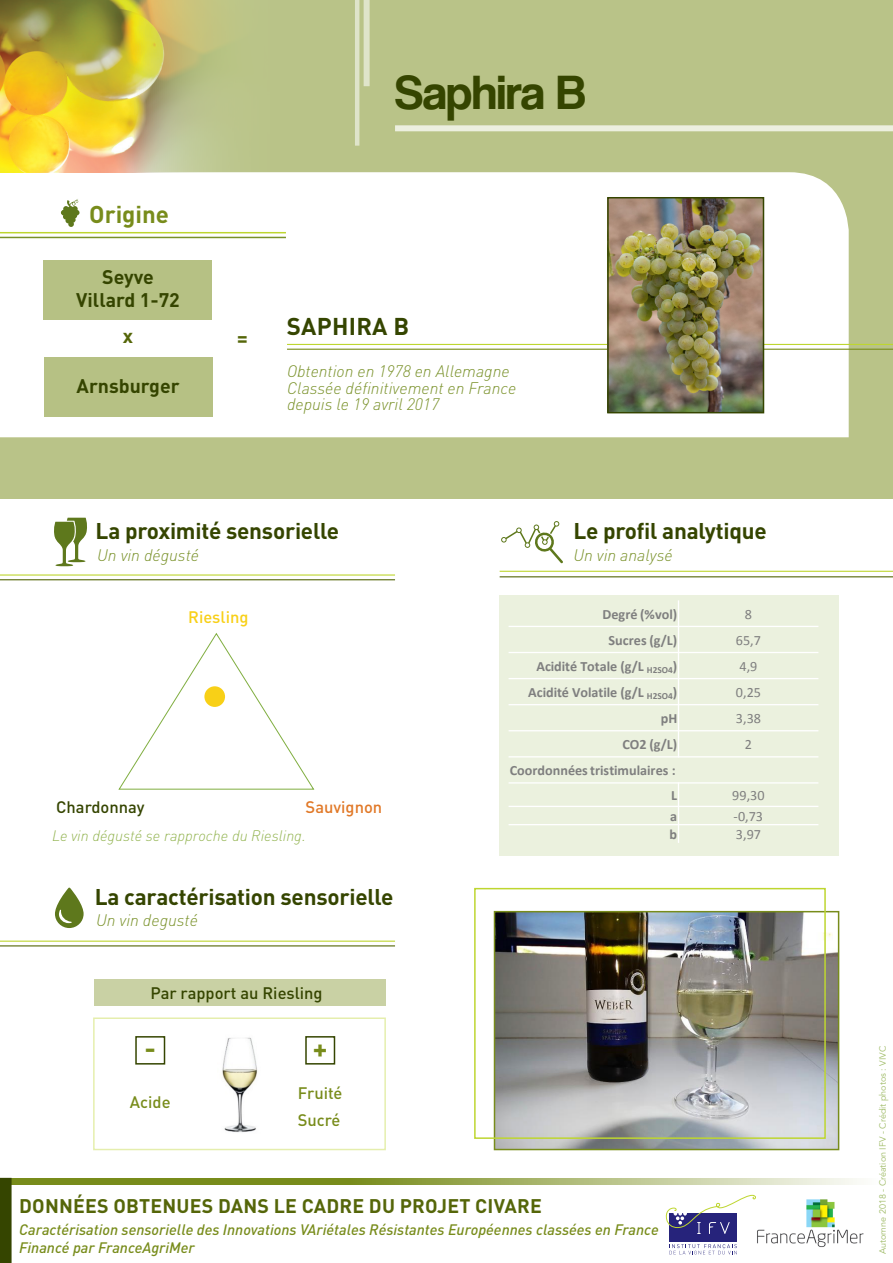
<style>
.page{position:relative;width:893px;height:1263px;background:#fff}
.page>*{position:absolute;margin:0;border:0;box-sizing:border-box;transform-origin:0 0}
.t1{font:49.5px "Coolvetica Rg";color:#354500}
.t2{font:700 27px "DINOT";color:#788c1b}
.t3{font:700 24px "DINOT";letter-spacing:.01em;color:#354500}
.t4{font:700 24px "DINOT";color:#788c1b}
.t5{font:700 22.5px "DINOT";letter-spacing:-.01em;color:#354500}
.t6{font:700 19.5px "DINOT";letter-spacing:.01em;color:#556609}
.t7{font:700 19.5px "DINOT";color:#354500}
.t8{font:italic 300 16.5px "DINOT";color:#799129}
.t9{font:500 16.5px "DINOT";color:#354500}
.t10{font:500 16.5px "DINOT";color:#788c1b}
.t11{font:500 16.5px "DINOT";color:#e17928}
.t12{font:500 16.5px "DINOT";color:#f8d017}
.t13{font:italic 500 15px "DINOT";color:#788c1b}
.t14{font:italic 300 15px "DINOT";color:#93b451}
.t15{font:700 14.1px/24.8px "Calibri";color:#7f7f7f;text-align:right}
.t16{font:14.1px "Calibri";color:#7f7f7f}
.t17{font:9px "Avenir LT Std";color:#9fbb66}
</style>
<div class="page">
<svg style="left:12px;top:1178px;width:845px;height:6px;background:#9eac5c"></svg>
<div style="left:0;top:0;width:893px;height:498px;background:#b9c388"></div>
<div style="left:0;top:172px;width:849px;height:265px;background:#fff"></div>
<div style="left:0;top:1178px;width:12px;height:85px;background:#354500"></div>
<div style="left:395px;top:125px;width:498px;height:6px;background:#ecefdf"></div>
<hr style="left:355px;top:0;width:4px;height:146px;background:#dfe4ca">
<div style="left:364px;top:0;width:6px;height:86px;background:#dfe4ca"></div>
<hr style="left:287px;top:344px;width:606px;height:1px;background:#bed630">
<hr style="left:0;top:232px;width:286px;height:1px;background:#bed630">
<hr style="left:287px;top:349px;width:606px;height:1px;background:#788c1b">
<hr style="left:0;top:237px;width:286px;height:1px;background:#799129">
<img style="left:222px;top:1037px;width:36px;height:95px">
<div style="left:94px;top:980px;width:291px;height:26px;background:#c9d1a4"></div>
<div style="left:135px;top:1036px;width:30px;height:28px;border:2px solid #354500"></div>
<div style="left:305px;top:1036px;width:30px;height:28px;border:2px solid #354500"></div>
<hr style="left:0;top:940px;width:395px;height:2px;background:#bed630">
<hr style="left:0;top:945px;width:395px;height:1px;background:#556609">
<div style="left:500px;top:596px;width:339px;height:260px;background:#ebf1de"></div>
<hr style="left:500px;top:571px;width:393px;height:1px;background:#bed630">
<hr style="left:500px;top:576px;width:393px;height:1px;background:#556609">
<hr style="left:0;top:574px;width:395px;height:2px;background:#bed630">
<hr style="left:0;top:579px;width:395px;height:1px;background:#556609">
<img style="left:610px;top:200px;width:151px;height:210px">
<div style="left:607px;top:197px;width:157px;height:216px;border:2px solid #354500"></div>
<div style="left:44px;top:260px;width:168px;height:60px;background:#b6c184"></div>
<div style="left:44px;top:357px;width:169px;height:60px;background:#b6c184"></div>
<img style="left:0;top:0;width:216px;height:172px">
<img style="left:757px;top:1199px;width:107px;height:49px">
<img style="left:497px;top:914px;width:339px;height:233px">
<div style="left:494px;top:911px;width:345px;height:239px;border:2px solid #788c1b"></div>
<div style="left:474px;top:888px;width:352px;height:251px;border:2px solid #bed630"></div>
<svg style="left:118px;top:633px;width:197px;height:157px"></svg>
<svg style="left:54px;top:518px;width:33px;height:48px"></svg>
<svg style="left:55px;top:888px;width:29px;height:40px"></svg>
<svg style="left:501px;top:521px;width:62px;height:42px"></svg>
<div style="left:669px;top:1213px;width:68px;height:29px;background:#26237b"></div>
<svg style="left:669px;top:1244px;width:68px;height:10px"></svg>
<svg style="left:665px;top:1195px;width:91px;height:39px"></svg>
<svg style="left:61px;top:199px;width:19px;height:28px"></svg>
<hr style="left:678px;top:600px;width:1px;height:157px;background:#fff">
<hr style="left:678px;top:782px;width:1px;height:61px;background:#fff">
<hr style="left:509px;top:626px;width:309px;height:1px;background:#fff">
<hr style="left:509px;top:652px;width:309px;height:1px;background:#fff">
<hr style="left:509px;top:678px;width:309px;height:1px;background:#fff">
<hr style="left:509px;top:704px;width:309px;height:1px;background:#fff">
<hr style="left:509px;top:730px;width:309px;height:1px;background:#fff">
<hr style="left:509px;top:756px;width:309px;height:1px;background:#fff">
<hr style="left:509px;top:782px;width:309px;height:1px;background:#fff">
<hr style="left:509px;top:806px;width:309px;height:1px;background:#fff">
<hr style="left:509px;top:824px;width:309px;height:1px;background:#fff">
<p class="t4" style="left:89px;top:198px;width:81px">Origine</p>
<p class="t7" style="left:102px;top:264px;width:53px">Seyve</p>
<p class="t7" style="left:76px;top:287px;width:105px">Villard 1-72</p>
<p class="t6" style="left:123px;top:323px;width:12px">x</p>
<p class="t6" style="left:237px;top:325px;width:12px">=</p>
<p class="t7" style="left:77px;top:372px;width:104px">Arnsburger</p>
<p class="t1" style="left:395px;top:63px;width:191px">Saphira B</p>
<p class="t3" style="left:287px;top:310px;width:124px">SAPHIRA B</p>
<p class="t8" style="left:287px;top:360px;width:224px">Obtention en 1978 en Allemagne</p>
<p class="t8" style="left:287px;top:376px;width:231px">Classée définitivement en France</p>
<p class="t8" style="left:287px;top:393px;width:154px">depuis le 19 avril 2017</p>
<p class="t5" style="left:96px;top:516px;width:245px">La proximité sensorielle</p>
<p class="t8" style="left:97px;top:544px;width:103px">Un vin dégusté</p>
<p class="t12" style="left:188px;top:606px;width:62px">Riesling</p>
<p class="t9" style="left:56px;top:795px;width:90px">Chardonnay</p>
<p class="t11" style="left:306px;top:795px;width:78px">Sauvignon</p>
<p class="t14" style="left:52px;top:825px;width:255px">Le vin dégusté se rapproche du Riesling.</p>
<p class="t5" style="left:95px;top:882px;width:300px">La caractérisation sensorielle</p>
<p class="t8" style="left:96px;top:909px;width:103px">Un vin degusté</p>
<p class="t9" style="left:150px;top:981px;width:174px">Par rapport au Riesling</p>
<p class="t2" style="left:145px;top:1030px;width:13px">-</p>
<p class="t2" style="left:313px;top:1030px;width:16px">+</p>
<p class="t10" style="left:130px;top:1091px;width:42px">Acide</p>
<p class="t10" style="left:298px;top:1081px;width:46px">Fruité</p>
<p class="t10" style="left:298px;top:1109px;width:44px">Sucré</p>
<p class="t5" style="left:573px;top:516px;width:195px">Le profil analytique</p>
<p class="t8" style="left:573px;top:543px;width:101px">Un vin analysé</p>
<p class="t15" style="left:603px;top:602px;width:76px">Degré (%vol)</p>
<p class="t16" style="left:745px;top:605px;width:9px">8</p>
<p class="t15" style="left:608px;top:628px;width:70px">Sucres (g/L)</p>
<p class="t16" style="left:736px;top:631px;width:27px">65,7</p>
<p class="t15" style="left:536px;top:654px;width:142px">Acidité Totale (g/L <sub>H2SO4</sub>)</p>
<p class="t16" style="left:739px;top:657px;width:19px">4,9</p>
<p class="t15" style="left:528px;top:680px;width:151px">Acidité Volatile (g/L <sub>H2SO4</sub>)</p>
<p class="t16" style="left:736px;top:683px;width:27px">0,25</p>
<p class="t15" style="left:661px;top:706px;width:18px">pH</p>
<p class="t16" style="left:736px;top:710px;width:27px">3,38</p>
<p class="t15" style="left:622px;top:732px;width:56px">CO2 (g/L)</p>
<p class="t16" style="left:745px;top:736px;width:9px">2</p>
<p class="t15" style="left:510px;top:758px;width:169px">Coordonnées tristimulaires :<br>L</p>
<p class="t16" style="left:732px;top:787px;width:34px">99,30</p>
<p class="t15" style="left:670px;top:804px;width:9px">a</p>
<p class="t16" style="left:734px;top:807px;width:31px">-0,73</p>
<p class="t15" style="left:670px;top:822px;width:9px">b</p>
<p class="t16" style="left:736px;top:826px;width:27px">3,97</p>
<p class="t6" style="left:19px;top:1193px;width:524px">DONNÉES OBTENUES DANS LE CADRE DU PROJET CIVARE</p>
<p class="t13" style="left:19px;top:1219px;width:641px">Caractérisation sensorielle des Innovations VAriétales Résistantes Européennes classées en France</p>
<p class="t13" style="left:19px;top:1237px;width:177px">Financé par FranceAgriMer</p>
<p class="t17" style="left:877px;top:1254px;width:209px;rotate:-90deg">Automne 2018 - Création IFV - Crédit photos : VIVC</p>
</div>
